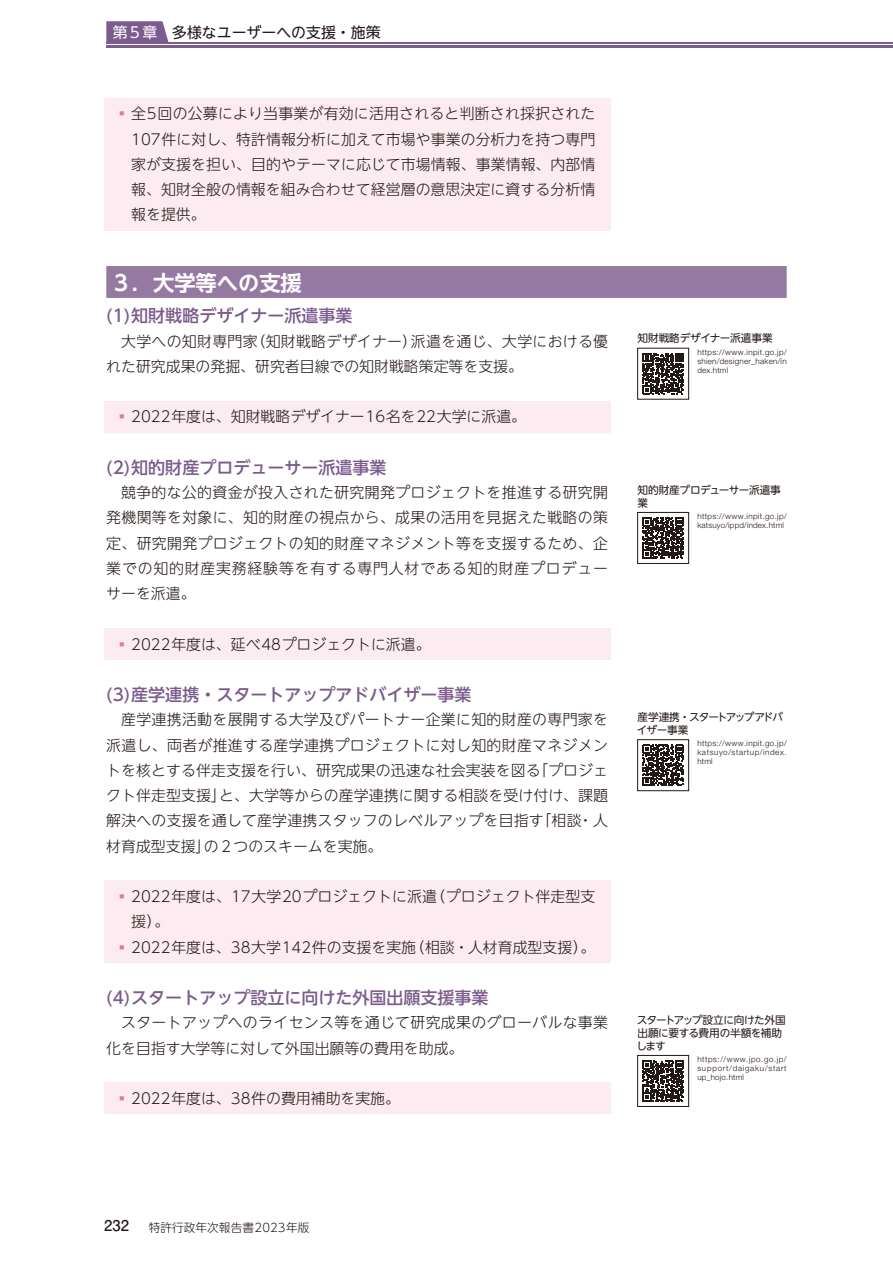
<style>
.page{position:relative;width:893px;height:1263px;background:#fff}
.page>*{position:absolute;margin:0;border:0;box-sizing:border-box;transform-origin:0 0}
.t1{font:700 21.3px "UD Shin Go NT Pr 6 N De";color:#fff}
.t2{font:500 16.95px "UD Shin Go NT Pr 6 N";color:#7c5b8f}
.t3{font:300 14.85px/25.2px "UD Shin Go NT Pr 6 N";letter-spacing:.005em;color:#221815;text-align:justify}
.t4{font:300 14.85px/25.2px "UD Shin Go NT Pr 6 N";letter-spacing:.025em;color:#221815}
.t5{font:14.85px "UD Shin Go NT Pr 6 N";color:#221815}
.t6{font:700 14.85px "Futo Go B101 Pro";color:#221815}
.t7{font:300 11.7px "UD Shin Go NT Pr 6 N";color:#221815}
.t8{font:10.65px/12.8px "UD Shin Go NT Pr 6 N";letter-spacing:-.035em;color:#221815}
.t9{font:10.65px/12.8px "UD Shin Go NT Pr 6 N";letter-spacing:-.09em;color:#221815}
.t10{font:10.65px "UD Shin Go NT Pr 6 N";letter-spacing:-.005em;color:#221815}
.t11{font:300 7.95px/9px "Helvetica Neue LT Pro";letter-spacing:.045em;color:#221815;text-align:justify}
.t12{font:300 7.95px/9px "Helvetica Neue LT Pro";letter-spacing:.025em;color:#221815}
.s1{color:#fff}
.s2{color:#eb6ea5}
</style>
<div class="page">
<div style="left:104px;top:98px;width:506px;height:133px;background:#fcebf0"></div>
<div style="left:106px;top:266px;width:681px;height:32px;background:#9579a2"></div>
<div style="left:104px;top:401px;width:506px;height:32px;background:#fcebf0"></div>
<div style="left:104px;top:628px;width:506px;height:32px;background:#fcebf0"></div>
<div style="left:104px;top:880px;width:506px;height:58px;background:#fcebf0"></div>
<div style="left:104px;top:931px;width:506px;height:32px;background:#fcebf0"></div>
<div style="left:104px;top:1082px;width:506px;height:32px;background:#fcebf0"></div>
<svg style="left:643px;top:353px;width:41px;height:41px"></svg>
<div style="left:637px;top:348px;width:52px;height:51px;border:1px solid #221815"></div>
<svg style="left:643px;top:517px;width:41px;height:41px"></svg>
<div style="left:637px;top:512px;width:52px;height:52px;border:1px solid #221815"></div>
<svg style="left:643px;top:745px;width:41px;height:41px"></svg>
<div style="left:637px;top:739px;width:52px;height:52px;border:1px solid #221815"></div>
<svg style="left:643px;top:1060px;width:41px;height:41px"></svg>
<div style="left:637px;top:1055px;width:52px;height:52px;border:1px solid #221815"></div>
<svg style="left:106px;top:21px;width:63px;height:21px"></svg>
<hr style="left:106px;top:45px;width:787px;height:3px;background:#7c5b8f">
<hr style="left:106px;top:42px;width:787px;height:1px;background:#7c5b8f">
<p class="t5" style="left:113px;top:21px;width:269px"><span class="s1">第５章</span>　多様なユーザーへの支援・施策</p>
<p class="t3" style="left:131px;top:101px;width:466px;text-indent:-17px"><span class="s2">▪</span>全5回の公募により当事業が有効に活用されると判断され採択された107件に対し、特許情報分析に加えて市場や事業の分析力を持つ専門家が支援を担い、目的やテーマに応じて市場情報、事業情報、内部情報、知財全般の情報を組み合わせて経営層の意思決定に資する分析情報を提供。</p>
<h1 class="t1" style="left:111px;top:266px;width:193px">３．大学等への支援</h1>
<p class="t2" style="left:106px;top:302px;width:248px">(1)知財戦略デザイナー派遣事業</p>
<p class="t3" style="left:106px;top:328px;width:503px;text-indent:15px">大学への知財専門家（知財戦略デザイナー）派遣を通じ、大学における優れた研究成果の発掘、研究者目線での知財戦略策定等を支援。</p>
<p class="t3" style="left:115px;top:404px;width:413px"><span class="s2">▪</span>2022年度は、知財戦略デザイナー16名を22大学に派遣。</p>
<p class="t2" style="left:106px;top:453px;width:282px">(2)知的財産プロデューサー派遣事業</p>
<p class="t3" style="left:106px;top:479px;width:503px;text-indent:15px">競争的な公的資金が投入された研究開発プロジェクトを推進する研究開発機関等を対象に、知的財産の視点から、成果の活用を見据えた戦略の策定、研究開発プロジェクトの知的財産マネジメント等を支援するため、企業での知的財産実務経験等を有する専門人材である知的財産プロデューサーを派遣。</p>
<p class="t3" style="left:115px;top:631px;width:318px"><span class="s2">▪</span>2022年度は、延べ48プロジェクトに派遣。</p>
<p class="t2" style="left:106px;top:681px;width:367px">(3)産学連携・スタートアップアドバイザー事業</p>
<p class="t3" style="left:106px;top:707px;width:503px;text-indent:15px">産学連携活動を展開する大学及びパートナー企業に知的財産の専門家を派遣し、両者が推進する産学連携プロジェクトに対し知的財産マネジメントを核とする伴走支援を行い、研究成果の迅速な社会実装を図る「プロジェクト伴走型支援」と、大学等からの産学連携に関する相談を受け付け、課題解決への支援を通して産学連携スタッフのレベルアップを目指す「相談・人材育成型支援」の２つのスキームを実施。</p>
<p class="t3" style="left:131px;top:883px;width:466px;text-indent:-17px"><span class="s2">▪</span>2022年度は、17大学20プロジェクトに派遣（プロジェクト伴走型支援）。</p>
<p class="t3" style="left:115px;top:934px;width:482px"><span class="s2">▪</span>2022年度は、38大学142件の支援を実施（相談・人材育成型支援）。</p>
<p class="t2" style="left:106px;top:984px;width:384px">(4)スタートアップ設立に向けた外国出願支援事業</p>
<p class="t4" style="left:106px;top:1009px;width:503px;text-indent:15px">スタートアップへのライセンス等を通じて研究成果のグローバルな事業化を目指す大学等に対して外国出願等の費用を助成。</p>
<p class="t3" style="left:115px;top:1085px;width:287px"><span class="s2">▪</span>2022年度は、38件の費用補助を実施。</p>
<p class="t10" style="left:637px;top:330px;width:137px">知財戦略デザイナー派遣事業</p>
<p class="t11" style="left:697px;top:347px;width:91px">https://www.inpit.go.jp/ shien/designer_haken/in dex.html</p>
<p class="t8" style="left:637px;top:483px;width:145px">知的財産プロデューサー派遣事業</p>
<p class="t12" style="left:697px;top:511px;width:91px">https://www.inpit.go.jp/ katsuyo/ippd/index.html</p>
<p class="t9" style="left:637px;top:710px;width:148px">産学連携・スタートアップアドバイザー事業</p>
<p class="t11" style="left:697px;top:739px;width:91px">https://www.inpit.go.jp/ katsuyo/startup/index. html</p>
<p class="t8" style="left:636px;top:1013px;width:151px">スタートアップ設立に向けた外国出願に要する費用の半額を補助します</p>
<p class="t11" style="left:697px;top:1054px;width:91px">https://www.jpo.go.jp/ support/daigaku/start up_hojo.html</p>
<p class="t6" style="left:104px;top:1214px;width:26px">232</p>
<p class="t7" style="left:149px;top:1218px;width:162px">特許行政年次報告書2023年版</p>
</div>
